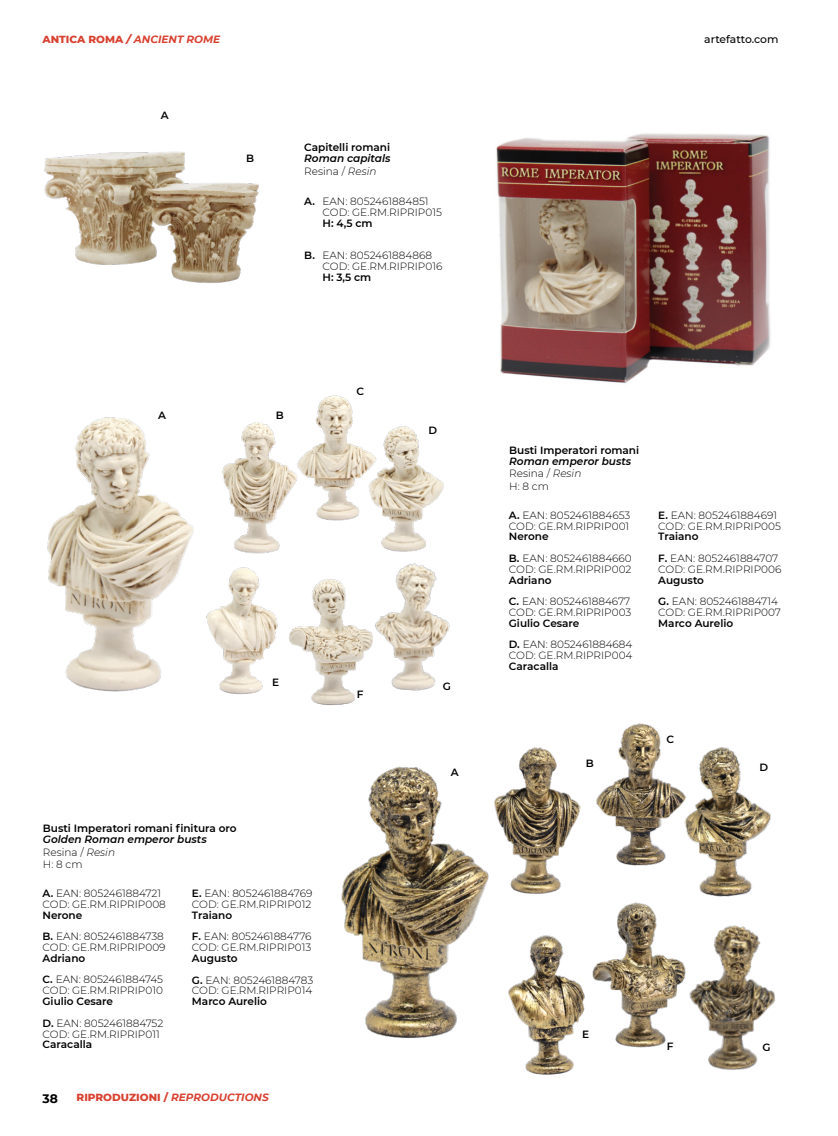
<style>
.page{position:relative;width:838px;height:1136px;background:#fff}
.page>*{position:absolute;margin:0;border:0;box-sizing:border-box;transform-origin:0 0}
.t1{font:700 12.3px "Montserrat";color:#000}
.t2{font:500 10.8px "Montserrat";letter-spacing:-.005em;color:#000}
.t3{font:300 10.5px/21.6px "Montserrat";color:#000}
.t4{font:600 10.5px "Montserrat";color:#000}
.t5{font:italic 600 10.5px/12.6px "Montserrat";color:#000}
.t6{font:800 10.5px "Montserrat";color:#d84130}
.t7{font:italic 700 10.5px "Montserrat";color:#d84130}
.s1{font-weight:800;font-style:normal}
.s2{font-weight:800}
.s3{font-weight:300;font-style:normal}
.s4{font-weight:300}
.s5{font-weight:600}
.s6{font-weight:700;font-style:italic}
</style>
<div class="page">
<img style="left:508px;top:935px;width:66px;height:140px">
<img style="left:707px;top:925px;width:69px;height:145px">
<img style="left:573px;top:902px;width:134px;height:158px">
<img style="left:379px;top:426px;width:65px;height:126px">
<img style="left:670px;top:747px;width:101px;height:160px">
<img style="left:47px;top:417px;width:147px;height:275px">
<img style="left:341px;top:766px;width:140px;height:272px">
<img style="left:206px;top:567px;width:71px;height:127px">
<img style="left:302px;top:395px;width:77px;height:126px">
<img style="left:596px;top:723px;width:99px;height:149px">
<img style="left:385px;top:563px;width:65px;height:128px">
<img style="left:222px;top:422px;width:80px;height:132px">
<img style="left:481px;top:747px;width:115px;height:161px">
<img style="left:277px;top:579px;width:108px;height:126px">
<img style="left:44px;top:151px;width:215px;height:132px">
<img style="left:496px;top:133px;width:275px;height:251px">
<p class="t7" style="left:43px;top:32px;width:179px"><span class="s1">ANTICA ROMA</span> <span class="s2">/</span> ANCIENT ROME</p>
<p class="t4" style="left:161px;top:108px;width:9px">A</p>
<p class="t4" style="left:158px;top:407px;width:9px">A</p>
<p class="t4" style="left:246px;top:150px;width:9px">B</p>
<p class="t4" style="left:304px;top:140px;width:87px">Capitelli romani</p>
<p class="t5" style="left:304px;top:151px;width:88px">Roman capitals<br><span class="s3">Resina /</span> <span class="s4">Resin</span></p>
<p class="t3" style="left:322px;top:196px;width:121px;line-height:10.8px">EAN: 8052461884851<br>COD: GE.RM.RIPRIP015</p>
<p class="t4" style="left:322px;top:216px;width:52px">H: 4,5 cm</p>
<p class="t3" style="left:322px;top:250px;width:121px;line-height:10.8px">EAN: 8052461884868<br>COD: GE.RM.RIPRIP016</p>
<p class="t4" style="left:322px;top:270px;width:50px">H: 3,5 cm</p>
<p class="t4" style="left:304px;top:194px;width:12px">A.</p>
<p class="t4" style="left:304px;top:248px;width:12px">B.</p>
<p class="t4" style="left:276px;top:407px;width:9px">B</p>
<p class="t4" style="left:356px;top:383px;width:9px">C</p>
<p class="t4" style="left:428px;top:422px;width:10px">D</p>
<p class="t4" style="left:272px;top:675px;width:9px">E</p>
<p class="t4" style="left:43px;top:820px;width:195px">Busti Imperatori romani finitura oro</p>
<p class="t5" style="left:43px;top:832px;width:165px">Golden Roman emperor busts<br><span class="s3">Resina /</span> <span class="s4">Resin<br></span><span class="s3">H: 8 cm</span></p>
<p class="t4" style="left:357px;top:687px;width:8px">F</p>
<p class="t4" style="left:443px;top:678px;width:10px">G</p>
<p class="t4" style="left:451px;top:764px;width:9px">A</p>
<p class="t3" style="left:43px;top:887px;width:125px;line-height:10.8px"><span class="s5">A.</span> EAN: 8052461884721<br>COD: GE.RM.RIPRIP008</p>
<p class="t3" style="left:43px;top:903px;width:123px"><span class="s5">Nerone<br>B.</span> EAN: 8052461884738</p>
<p class="t3" style="left:43px;top:936px;width:125px">COD: GE.RM.RIPRIP009</p>
<p class="t3" style="left:43px;top:946px;width:122px"><span class="s5">Adriano<br>C.</span> EAN: 8052461884745</p>
<p class="t3" style="left:43px;top:979px;width:122px">COD: GE.RM.RIPRIP010</p>
<p class="t3" style="left:43px;top:990px;width:122px"><span class="s5">Giulio Cesare<br>D.</span> EAN: 8052461884752</p>
<p class="t3" style="left:43px;top:1022px;width:119px">COD: GE.RM.RIPRIP011</p>
<p class="t4" style="left:43px;top:1036px;width:51px">Caracalla</p>
<p class="t3" style="left:192px;top:887px;width:122px;line-height:10.8px"><span class="s5">E.</span> EAN: 8052461884769<br>COD: GE.RM.RIPRIP012</p>
<p class="t3" style="left:192px;top:903px;width:121px"><span class="s5">Traiano<br>F.</span> EAN: 8052461884776</p>
<p class="t3" style="left:192px;top:936px;width:121px">COD: GE.RM.RIPRIP013</p>
<p class="t3" style="left:192px;top:946px;width:123px"><span class="s5">Augusto<br>G.</span> EAN: 8052461884783</p>
<p class="t3" style="left:192px;top:979px;width:122px">COD: GE.RM.RIPRIP014</p>
<p class="t4" style="left:192px;top:993px;width:76px">Marco Aurelio</p>
<p class="t1" style="left:43px;top:1089px;width:17px">38</p>
<p class="t6" style="left:77px;top:1089px;width:194px">RIPRODUZIONI / <span class="s6">REPRODUCTIONS</span></p>
<p class="t2" style="left:704px;top:32px;width:76px">artefatto.com</p>
<p class="t4" style="left:509px;top:442px;width:131px">Busti Imperatori romani</p>
<p class="t5" style="left:509px;top:454px;width:124px">Roman emperor busts<br><span class="s3">Resina /</span> <span class="s4">Resin<br></span><span class="s3">H: 8 cm</span></p>
<p class="t3" style="left:509px;top:509px;width:123px;line-height:10.8px"><span class="s5">A.</span> EAN: 8052461884653<br>COD: GE.RM.RIPRIP001</p>
<p class="t3" style="left:509px;top:525px;width:124px"><span class="s5">Nerone<br>B.</span> EAN: 8052461884660</p>
<p class="t3" style="left:509px;top:558px;width:124px">COD: GE.RM.RIPRIP002</p>
<p class="t3" style="left:509px;top:568px;width:123px"><span class="s5">Adriano<br>C.</span> EAN: 8052461884677</p>
<p class="t3" style="left:509px;top:601px;width:124px">COD: GE.RM.RIPRIP003</p>
<p class="t3" style="left:509px;top:612px;width:125px"><span class="s5">Giulio Cesare<br>D.</span> EAN: 8052461884684</p>
<p class="t3" style="left:509px;top:644px;width:125px">COD: GE.RM.RIPRIP004</p>
<p class="t4" style="left:509px;top:658px;width:51px">Caracalla</p>
<p class="t3" style="left:658px;top:509px;width:124px;line-height:10.8px"><span class="s5">E.</span> EAN: 8052461884691<br>COD: GE.RM.RIPRIP005</p>
<p class="t3" style="left:658px;top:525px;width:122px"><span class="s5">Traiano<br>F.</span> EAN: 8052461884707</p>
<p class="t3" style="left:658px;top:558px;width:125px">COD: GE.RM.RIPRIP006</p>
<p class="t3" style="left:658px;top:568px;width:121px"><span class="s5">Augusto<br>G.</span> EAN: 8052461884714</p>
<p class="t3" style="left:658px;top:601px;width:124px">COD: GE.RM.RIPRIP007</p>
<p class="t4" style="left:658px;top:615px;width:76px">Marco Aurelio</p>
<p class="t4" style="left:586px;top:755px;width:9px">B</p>
<p class="t4" style="left:666px;top:731px;width:9px">C</p>
<p class="t4" style="left:759px;top:759px;width:10px">D</p>
<p class="t4" style="left:582px;top:1026px;width:9px">E</p>
<p class="t4" style="left:667px;top:1038px;width:8px">F</p>
<p class="t4" style="left:762px;top:1039px;width:10px">G</p>
</div>
